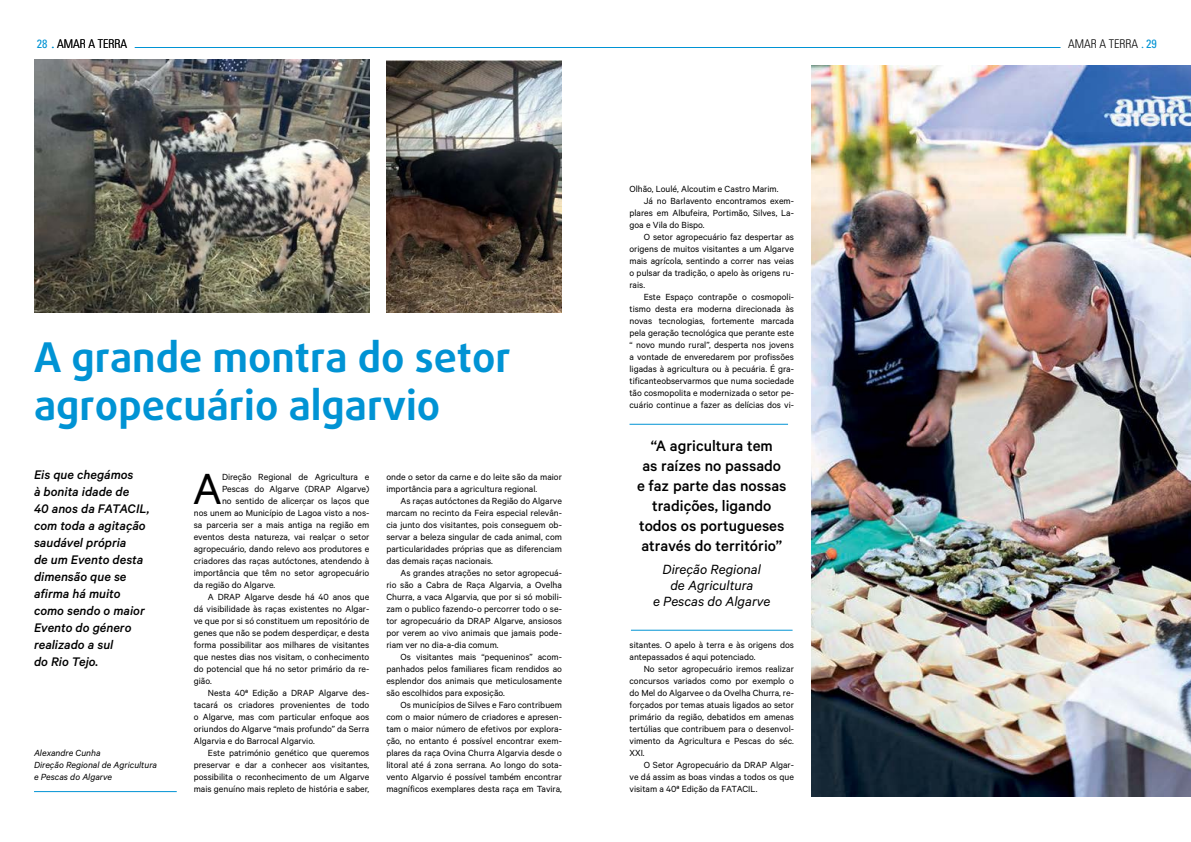
<style>
.page{position:relative;width:1191px;height:842px;background:#fff}
.page>*{position:absolute;margin:0;border:0;box-sizing:border-box;transform-origin:0 0}
.t1{font:49.1px "Calibre";color:#000}
.t2{font:700 41px/48px "Daxline Pro";color:#0093d4}
.t3{font:500 17px/20px "Calibre";color:#000;text-align:center}
.t4{font:italic 15px/16px "Calibre";color:#000;text-align:center}
.t5{font:italic 500 14px/17px "Calibre";color:#000}
.t6{font:300 condensed 12px "Univers LT Std";color:#000}
.t7{font:10px/12px "Calibre";color:#000;text-align:justify}
.t8{font:italic 10px/12px "Calibre";color:#000}
.s1{font-weight:400;color:#0093d4}
.s2{font-family:"Gandhi Serif";font-weight:400;font-stretch:normal;color:#0093d4}
</style>
<div class="page">
<hr style="left:135px;top:47px;width:925px;height:1px;background:#0093d4">
<hr style="left:631px;top:630px;width:161px;height:1px;background:#0093d4">
<hr style="left:34px;top:791px;width:143px;height:1px;background:#0093d4">
<hr style="left:629px;top:424px;width:159px;height:1px;background:#0093d4">
<img style="left:34px;top:60px;width:335px;height:252px">
<img style="left:386px;top:61px;width:176px;height:251px">
<img style="left:811px;top:65px;width:380px;height:732px">
<p class="t6" style="left:37px;top:37px;width:92px"><span class="s1">28</span> <span class="s2">.</span> AMAR A TERRA</p>
<p class="t6" style="left:1068px;top:37px;width:90px">AMAR A TERRA <span class="s2">.</span> <span class="s1">29</span></p>
<h2 class="t2" style="left:34px;top:334px;width:478px">A grande montra do setor agropecuário algarvio</h2>
<h3 class="t5" style="left:34px;top:466px;width:117px">Eis que chegámos<br>à bonita idade de<br>40 anos da FATACIL, com toda a agitação saudável própria<br>de um Evento desta dimensão que se afirma há muito como sendo o maior<br>Evento do género realizado a sul<br>do Rio Tejo.</h3>
<p class="t8" style="left:34px;top:747px;width:124px">Alexandre Cunha<br>Direção Regional de Agricultura e Pescas do Algarve</p>
<h1 class="t1" style="left:193px;top:460px;width:31px">A</h1>
<p class="t7" style="left:222px;top:471px;width:149px">Direção Regional de Agricultura e</p>
<p class="t7" style="left:222px;top:483px;width:149px">Pescas do Algarve (DRAP Algarve)</p>
<p class="t7" style="left:222px;top:495px;width:149px">no sentido de alicerçar os laços que</p>
<p class="t7" style="left:194px;top:507px;width:177px">nos unem ao Município de Lagoa visto a nos-</p>
<p class="t7" style="left:194px;top:519px;width:177px">sa parceria ser a mais antiga na região em</p>
<p class="t7" style="left:194px;top:531px;width:177px">eventos desta natureza, vai realçar o setor</p>
<p class="t7" style="left:194px;top:543px;width:177px">agropecuário, dando relevo aos produtores e</p>
<p class="t7" style="left:194px;top:555px;width:177px">criadores das raças autóctones, atendendo à</p>
<p class="t7" style="left:194px;top:567px;width:177px">importância que têm no setor agropecuário</p>
<p class="t7" style="left:194px;top:579px;width:83px">da região do Algarve.</p>
<p class="t7" style="left:208px;top:591px;width:163px">A DRAP Algarve desde há 40 anos que</p>
<p class="t7" style="left:194px;top:603px;width:177px">dá visibilidade às raças existentes no Algar-</p>
<p class="t7" style="left:194px;top:615px;width:177px">ve que por si só constituem um repositório de</p>
<p class="t7" style="left:194px;top:627px;width:177px">genes que não se podem desperdiçar, e desta</p>
<p class="t7" style="left:194px;top:639px;width:177px">forma possibilitar aos milhares de visitantes</p>
<p class="t7" style="left:194px;top:651px;width:177px">que nestes dias nos visitam, o conhecimento</p>
<p class="t7" style="left:194px;top:663px;width:177px">do potencial que há no setor primário da re-</p>
<p class="t7" style="left:194px;top:675px;width:19px">gião.</p>
<p class="t7" style="left:208px;top:687px;width:163px">Nesta 40ª Edição a DRAP Algarve des-</p>
<p class="t7" style="left:194px;top:699px;width:177px">tacará os criadores provenientes de todo</p>
<p class="t7" style="left:194px;top:711px;width:177px">o Algarve, mas com particular enfoque aos</p>
<p class="t7" style="left:194px;top:723px;width:177px">oriundos do Algarve “mais profundo” da Serra</p>
<p class="t7" style="left:194px;top:735px;width:122px">Algarvia e do Barrocal Algarvio.</p>
<p class="t7" style="left:208px;top:747px;width:163px">Este património genético que queremos</p>
<p class="t7" style="left:194px;top:759px;width:177px">preservar e dar a conhecer aos visitantes,</p>
<p class="t7" style="left:194px;top:771px;width:177px">possibilita o reconhecimento de um Algarve</p>
<p class="t7" style="left:194px;top:783px;width:177px">mais genuíno mais repleto de história e saber,</p>
<p class="t7" style="left:386px;top:471px;width:177px">onde o setor da carne e do leite são da maior importância para a agricultura regional.</p>
<p class="t7" style="left:386px;top:495px;width:177px;text-indent:14px">As raças autóctones da Região do Algarve marcam no recinto da Feira especial relevân&shy;cia junto dos visitantes, pois conseguem ob&shy;servar a beleza singular de cada animal, com particularidades próprias que as diferenciam das demais raças nacionais.</p>
<p class="t7" style="left:386px;top:567px;width:177px;text-indent:14px">As grandes atrações no setor agropecuá&shy;rio são a Cabra de Raça Algarvia, a Ovelha Churra, a vaca Algarvia, que por si só mobili&shy;zam o publico fazendo-o percorrer todo o se&shy;tor agropecuário da DRAP Algarve, ansiosos por verem ao vivo animais que jamais pode&shy;riam ver no dia-a-dia comum.</p>
<p class="t7" style="left:386px;top:651px;width:177px;text-indent:14px">Os visitantes mais “pequeninos” acom&shy;panhados pelos familiares ficam rendidos ao esplendor dos animais que meticulosamente são escolhidos para exposição.</p>
<p class="t7" style="left:386px;top:699px;width:177px;text-indent:14px">Os municípios de Silves e Faro contribuem com o maior número de criadores e apresen&shy;tam o maior número de efetivos por explora&shy;ção, no entanto é possível encontrar exem&shy;plares da raça Ovina Churra Algarvia desde o litoral até á zona serrana. Ao longo do sota&shy;vento Algarvio é possível também encontrar magníficos exemplares desta raça em Tavira,</p>
<p class="t7" style="left:629px;top:183px;width:150px">Olhão, Loulé, Alcoutim e Castro Marim.</p>
<p class="t7" style="left:643px;top:195px;width:152px">Já no Barlavento encontramos exem-</p>
<p class="t7" style="left:629px;top:207px;width:166px">plares em Albufeira, Portimão, Silves, La-</p>
<p class="t7" style="left:629px;top:219px;width:77px">goa e Vila do Bispo.</p>
<p class="t7" style="left:643px;top:231px;width:152px">O setor agropecuário faz despertar as</p>
<p class="t7" style="left:629px;top:243px;width:166px">origens de muitos visitantes a um Algarve</p>
<p class="t7" style="left:629px;top:255px;width:166px">mais agrícola, sentindo a correr nas veias</p>
<p class="t7" style="left:629px;top:267px;width:166px">o pulsar da tradição, o apelo às origens ru-</p>
<p class="t7" style="left:629px;top:279px;width:17px">rais.</p>
<p class="t7" style="left:643px;top:291px;width:152px">Este Espaço contrapõe o cosmopoli-</p>
<p class="t7" style="left:629px;top:303px;width:166px">tismo desta era moderna direcionada às</p>
<p class="t7" style="left:629px;top:315px;width:166px">novas tecnologias, fortemente marcada</p>
<p class="t7" style="left:629px;top:327px;width:166px">pela geração tecnológica que perante este</p>
<p class="t7" style="left:629px;top:339px;width:166px">“ novo mundo rural”, desperta nos jovens</p>
<p class="t7" style="left:629px;top:351px;width:166px">a vontade de enveredarem por profissões</p>
<p class="t7" style="left:629px;top:363px;width:166px">ligadas à agricultura ou à pecuária. É gra-</p>
<p class="t7" style="left:629px;top:375px;width:166px">tificanteobservarmos que numa sociedade</p>
<p class="t7" style="left:629px;top:387px;width:166px">tão cosmopolita e modernizada o setor pe-</p>
<p class="t7" style="left:629px;top:399px;width:166px">cuário continue a fazer as delícias dos vi-</p>
<h3 class="t3" style="left:637px;top:435px;width:151px">“A agricultura tem<br>as raízes no passado e faz parte das nossas tradições, ligando todos os portugueses através do território”</h3>
<h3 class="t4" style="left:653px;top:560px;width:119px">Direção Regional<br>de Agricultura<br>e Pescas do Algarve</h3>
<p class="t7" style="left:629px;top:639px;width:166px">sitantes. O apelo à terra e às origens dos antepassados é aqui potenciado.</p>
<p class="t7" style="left:629px;top:663px;width:166px;text-indent:14px">No setor agropecuário iremos realizar concursos variados como por exemplo o do Mel do Algarvee o da Ovelha Churra, re&shy;forçados por temas atuais ligados ao setor primário da região, debatidos em amenas tertúlias que contribuem para o desenvol&shy;vimento da Agricultura e Pescas do séc.<br>XXI.</p>
<p class="t7" style="left:629px;top:759px;width:166px;text-indent:14px">O Setor Agropecuário da DRAP Algar&shy;ve dá assim as boas vindas a todos os que visitam a 40ª Edição da FATACIL.</p>
</div>
